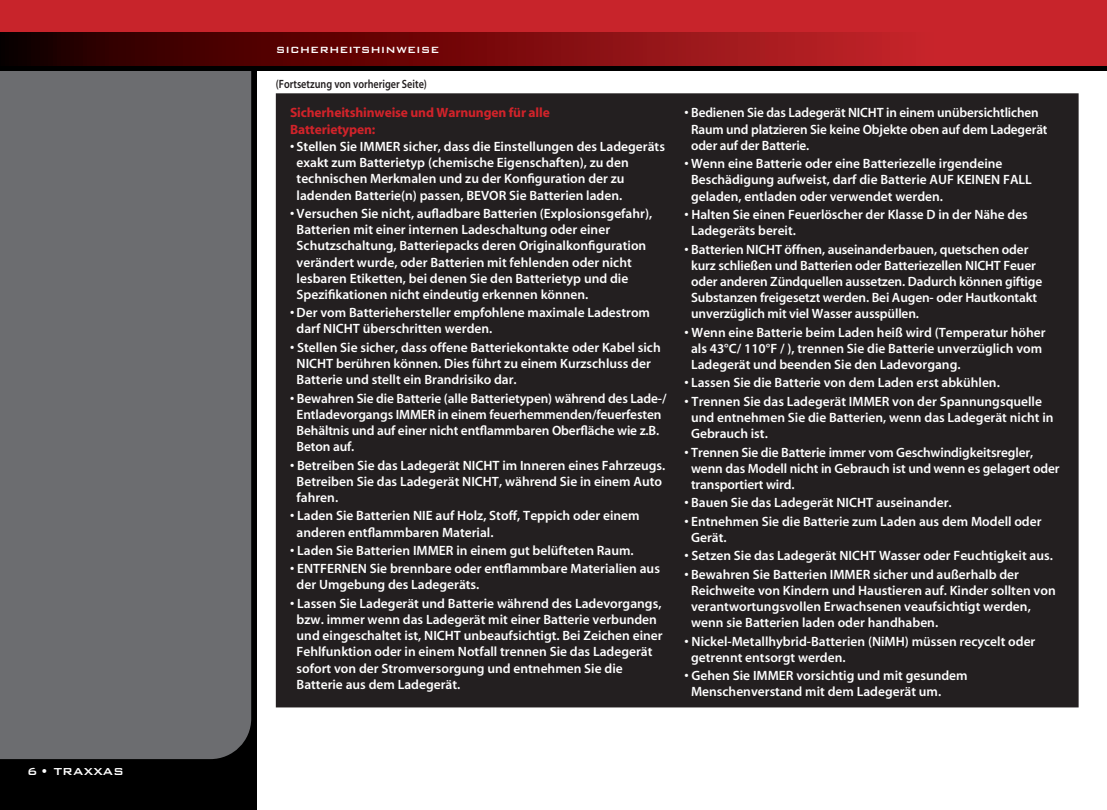
<style>
.page{position:relative;width:1107px;height:810px;background:#fff}
.page>*{position:absolute;margin:0;border:0;box-sizing:border-box;transform-origin:0 0}
.t1{font:600 13.5px/16.2px "Myriad";color:#fff}
.t2{font:700 13.5px/16.2px "Myriad";letter-spacing:-.01em;color:#d1232a}
.t3{font:13.5px "Bank Gothic Medium BT";color:#fff}
.t4{font:600 12px "Myriad";color:#231f20;scale:.85 1}
.t5{font:12px "Bank Gothic Medium BT";color:#fff}
</style>
<div class="page">
<div style="left:0;top:13px;width:256px;height:797px;background:#000"></div>
<div style="left:0;top:71px;width:251px;height:688px;background:#6c6d70"></div>
<div style="left:0;top:0;width:1107px;height:70px;background:#000"></div>
<div style="left:0;top:0;width:1107px;height:51px;background:#c8242b"></div>
<svg style="left:0;top:32px;width:1107px;height:34px;background:#7f0f12"></svg>
<div style="left:276px;top:93px;width:803px;height:614px;background:#231f20"></div>
<p class="t3" style="left:27px;top:764px;width:99px">6 • TRAXXAS</p>
<p class="t5" style="left:276px;top:44px;width:165px">SICHERHEITSHINWEISE</p>
<p class="t4" style="left:276px;top:78px;width:179px">(Fortsetzung von vorheriger Seite)</p>
<p class="t2" style="left:290px;top:105px;width:261px">Sicherheitshinweise und Warnungen für alle<br>Batterietypen:</p>
<p class="t1" style="left:297px;top:139px;width:370px;text-indent:-6px">• Stellen Sie IMMER sicher, dass die Einstellungen des Ladegeräts exakt zum Batterietyp (chemische Eigenschaften), zu den technischen Merkmalen und zu der Konfiguration der zu ladenden Batterie(n) passen, BEVOR Sie Batterien laden.</p>
<p class="t1" style="left:297px;top:206px;width:357px;text-indent:-6px">• Versuchen Sie nicht, aufladbare Batterien (Explosionsgefahr), Batterien mit einer internen Ladeschaltung oder einer Schutzschaltung, Batteriepacks deren Originalkonfiguration verändert wurde, oder Batterien mit fehlenden oder nicht lesbaren Etiketten, bei denen Sie den Batterietyp und die Spezifikationen nicht eindeutig erkennen können.</p>
<p class="t1" style="left:297px;top:305px;width:355px;text-indent:-6px">• Der vom Batteriehersteller empfohlene maximale Ladestrom darf NICHT überschritten werden.</p>
<p class="t1" style="left:297px;top:340px;width:366px;text-indent:-6px">• Stellen Sie sicher, dass offene Batteriekontakte oder Kabel sich<br>NICHT berühren können. Dies führt zu einem Kurzschluss der<br>Batterie und stellt ein Brandrisiko dar.</p>
<p class="t1" style="left:297px;top:391px;width:371px;text-indent:-6px">• Bewahren Sie die Batterie (alle Batterietypen) während des Lade-/ Entladevorgangs IMMER in einem feuerhemmenden/feuerfesten Behältnis und auf einer nicht entflammbaren Oberfläche wie z.B.<br>Beton auf.</p>
<p class="t1" style="left:297px;top:457px;width:370px;text-indent:-6px">• Betreiben Sie das Ladegerät NICHT im Inneren eines Fahrzeugs.<br>Betreiben Sie das Ladegerät NICHT, während Sie in einem Auto fahren.</p>
<p class="t1" style="left:297px;top:508px;width:345px;text-indent:-6px">• Laden Sie Batterien NIE auf Holz, Stoff, Teppich oder einem anderen entflammbaren Material.</p>
<p class="t1" style="left:290px;top:543px;width:345px">• Laden Sie Batterien IMMER in einem gut belüfteten Raum.</p>
<p class="t1" style="left:297px;top:561px;width:365px;text-indent:-6px">• ENTFERNEN Sie brennbare oder entflammbare Materialien aus der Umgebung des Ladegeräts.</p>
<p class="t1" style="left:297px;top:596px;width:368px;text-indent:-6px">• Lassen Sie Ladegerät und Batterie während des Ladevorgangs, bzw. immer wenn das Ladegerät mit einer Batterie verbunden und eingeschaltet ist, NICHT unbeaufsichtigt. Bei Zeichen einer Fehlfunktion oder in einem Notfall trennen Sie das Ladegerät sofort von der Stromversorgung und entnehmen Sie die Batterie aus dem Ladegerät.</p>
<p class="t1" style="left:691px;top:105px;width:358px;text-indent:-6px">• Bedienen Sie das Ladegerät NICHT in einem unübersichtlichen<br>Raum und platzieren Sie keine Objekte oben auf dem Ladegerät oder auf der Batterie.</p>
<p class="t1" style="left:691px;top:156px;width:342px;text-indent:-6px">• Wenn eine Batterie oder eine Batteriezelle irgendeine<br>Beschädigung aufweist, darf die Batterie AUF KEINEN FALL geladen, entladen oder verwendet werden.</p>
<p class="t1" style="left:691px;top:207px;width:338px;text-indent:-6px">• Halten Sie einen Feuerlöscher der Klasse D in der Nähe des<br>Ladegeräts bereit.</p>
<p class="t1" style="left:691px;top:241px;width:353px;text-indent:-6px">• Batterien NICHT öffnen, auseinanderbauen, quetschen oder kurz schließen und Batterien oder Batteriezellen NICHT Feuer oder anderen Zündquellen aussetzen. Dadurch können giftige Substanzen freigesetzt werden. Bei Augen- oder Hautkontakt unverzüglich mit viel Wasser ausspüllen.</p>
<p class="t1" style="left:691px;top:325px;width:356px;text-indent:-6px">• Wenn eine Batterie beim Laden heiß wird (Temperatur höher als 43°C/ 110°F / ), trennen Sie die Batterie unverzüglich vom<br>Ladegerät und beenden Sie den Ladevorgang.</p>
<p class="t1" style="left:685px;top:375px;width:317px">• Lassen Sie die Batterie von dem Laden erst abkühlen.</p>
<p class="t1" style="left:691px;top:394px;width:364px;text-indent:-6px">• Trennen Sie das Ladegerät IMMER von der Spannungsquelle und entnehmen Sie die Batterien, wenn das Ladegerät nicht in<br>Gebrauch ist.</p>
<p class="t1" style="left:691px;top:445px;width:370px;text-indent:-6px">• Trennen Sie die Batterie immer vom Geschwindigkeitsregler, wenn das Modell nicht in Gebrauch ist und wenn es gelagert oder transportiert wird.</p>
<p class="t1" style="left:685px;top:495px;width:269px">• Bauen Sie das Ladegerät NICHT auseinander.</p>
<p class="t1" style="left:691px;top:514px;width:352px;text-indent:-6px">• Entnehmen Sie die Batterie zum Laden aus dem Modell oder<br>Gerät.</p>
<p class="t1" style="left:685px;top:548px;width:370px">• Setzen Sie das Ladegerät NICHT Wasser oder Feuchtigkeit aus.</p>
<p class="t1" style="left:691px;top:567px;width:366px;text-indent:-6px">• Bewahren Sie Batterien IMMER sicher und außerhalb der Reichweite von Kindern und Haustieren auf. Kinder sollten von verantwortungsvollen Erwachsenen veaufsichtigt werden, wenn sie Batterien laden oder handhaben.</p>
<p class="t1" style="left:691px;top:634px;width:346px;text-indent:-6px">• Nickel-Metallhybrid-Batterien (NiMH) müssen recycelt oder getrennt entsorgt werden.</p>
<p class="t1" style="left:691px;top:668px;width:278px;text-indent:-6px">• Gehen Sie IMMER vorsichtig und mit gesundem<br>Menschenverstand mit dem Ladegerät um.</p>
</div>
